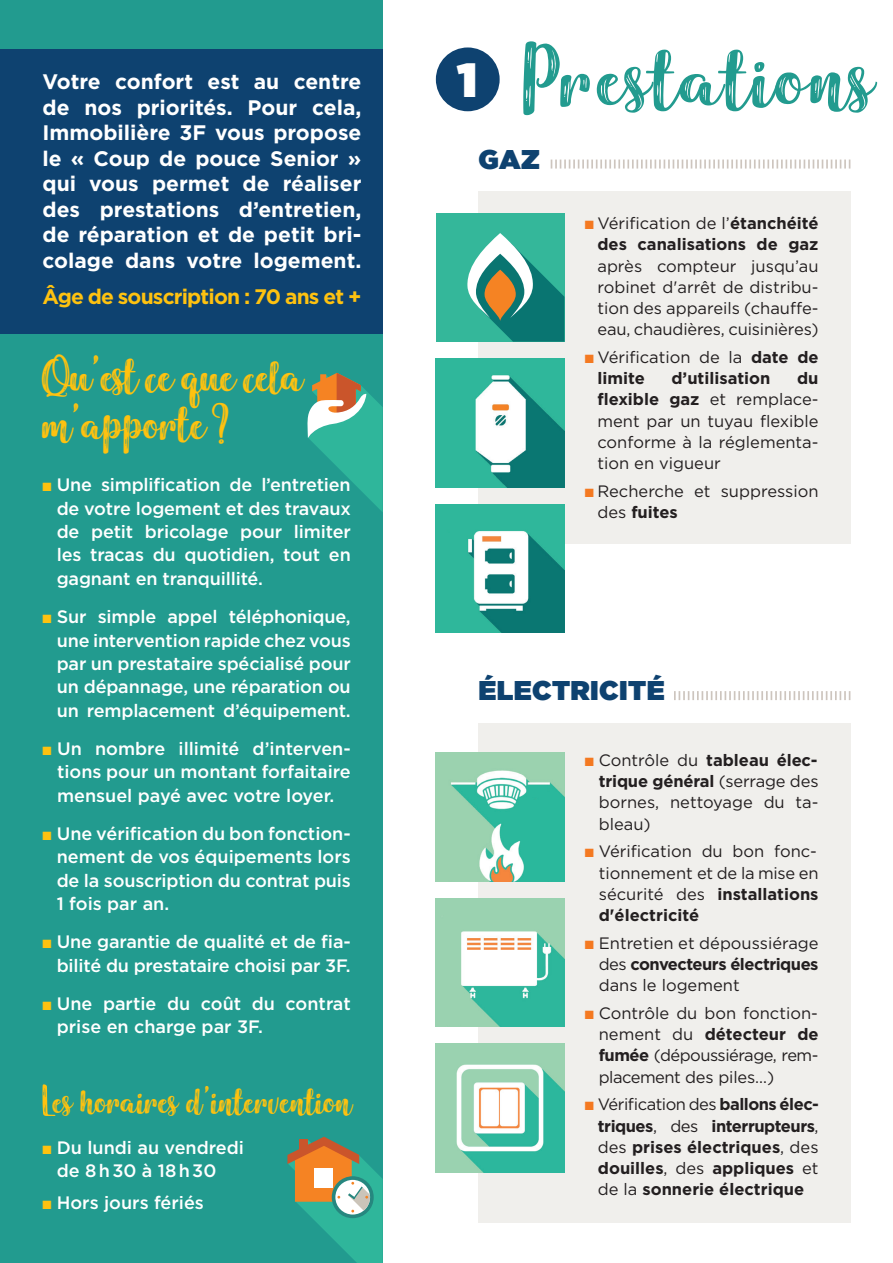
<style>
.page{position:relative;width:893px;height:1263px;background:#fff}
.page>*{position:absolute;margin:0;border:0;box-sizing:border-box;transform-origin:0 0}
.t1{font:72px "Harmonious Calendar";letter-spacing:.04em;color:#229b8f;scale:1.1 1}
.t2{font:42px/48px "Harmonious Calendar";letter-spacing:-.03em;color:#fec210}
.t3{font:31.5px "Harmonious Calendar";color:#fec210}
.t4{font:27px "Gotham Ultra";letter-spacing:.015em;color:#0e4270}
.t5{font:700 21px/25.5px "Gotham";color:#fff;text-align:justify}
.t6{font:700 21px "Gotham";letter-spacing:-.04em;color:#fec210}
.t7{font:500 18px/23.4px "Gotham";letter-spacing:-.01em;color:#fff;text-align:justify}
.t8{font:16.5px/21.3px "Gotham";color:#231f20;text-align:justify}
.t9{font:700 16.5px/21.3px "Gotham";color:#231f20;text-align:right}
.s1{color:#fec210}
.s2{font-family:"Gotham Ultra";font-size:48px;color:#fff}
.s3{color:#f47921}
.s4{font-weight:400}
.s5{font-weight:700}
</style>
<div class="page">
<div style="left:0;top:0;width:383px;height:1263px;background:#229b8f"></div>
<div style="left:0;top:49px;width:383px;height:285px;background:#0e4270"></div>
<div style="left:436px;top:47px;width:64px;height:64px;background:#0e4270;border-radius:50%"></div>
<svg style="left:307px;top:373px;width:76px;height:139px"></svg>
<div style="left:478px;top:191px;width:372px;height:353px;background:#f0efec"></div>
<svg style="left:551px;top:160px;width:299px;height:9px"></svg>
<div style="left:436px;top:213px;width:128px;height:129px;background:#34b79a"></div>
<svg style="left:467px;top:233px;width:97px;height:109px"></svg>
<svg style="left:484px;top:270px;width:32px;height:51px"></svg>
<img style="left:436px;top:359px;width:128px;height:128px">
<div style="left:478px;top:723px;width:372px;height:499px;background:#f0efec"></div>
<svg style="left:674px;top:691px;width:176px;height:9px"></svg>
<img style="left:436px;top:504px;width:128px;height:129px">
<img style="left:436px;top:753px;width:128px;height:128px">
<img style="left:436px;top:898px;width:128px;height:129px">
<img style="left:436px;top:1044px;width:128px;height:128px">
<svg style="left:43px;top:1084px;width:12px;height:32px"></svg>
<svg style="left:287px;top:1137px;width:96px;height:126px"></svg>
<p class="t5" style="left:43px;top:69px;width:320px">Votre confort est au centre</p>
<p class="t5" style="left:43px;top:94px;width:320px">de nos priorités. Pour cela, Immobilière 3F vous propose le « Coup de pouce Senior » qui vous permet de réaliser des prestations d’entretien, de réparation et de petit bri&shy;colage dans votre logement.</p>
<p class="t6" style="left:43px;top:282px;width:320px">Âge de souscription : 70 ans et +</p>
<h2 class="t2" style="left:43px;top:347px;width:263px">Qu’est ce que cela m’apporte?</h2>
<p class="t7" style="left:57px;top:473px;width:296px;text-indent:-14px"><span class="s1">■</span> Une simplification de l’entretien de votre logement et des travaux de petit bricolage pour limiter les tracas du quotidien, tout en gagnant en tranquillité.</p>
<p class="t7" style="left:57px;top:605px;width:296px;text-indent:-14px"><span class="s1">■</span> Sur simple appel téléphonique, une intervention rapide chez vous par un prestataire spécialisé pour un dépannage, une réparation ou un remplacement d’équipement.</p>
<p class="t7" style="left:57px;top:737px;width:295px;text-indent:-15px"><span class="s1">■</span> Un nombre illimité d’interven&shy;tions pour un montant forfaitaire mensuel payé avec votre loyer.</p>
<p class="t7" style="left:57px;top:822px;width:296px;text-indent:-14px"><span class="s1">■</span> Une vérification du bon fonction&shy;nement de vos équipements lors de la souscription du contrat puis 1 fois par an.</p>
<p class="t7" style="left:43px;top:930px;width:310px;text-align:right"><span class="s1">■</span> Une garantie de qualité et de fia&shy;bilité du prestataire choisi par 3F.</p>
<p class="t7" style="left:57px;top:992px;width:296px;text-indent:-14px"><span class="s1">■</span> Une partie du coût du contrat prise en charge par 3F.</p>
<h3 class="t3" style="left:53px;top:1080px;width:301px">es horaires d’intervention</h3>
<p class="t7" style="left:57px;top:1135px;width:189px;text-indent:-14px"><span class="s1">■</span> Du lundi au vendredi de 8 h 30 à 18 h 30</p>
<p class="t7" style="left:43px;top:1191px;width:163px"><span class="s1">■</span> Hors jours fériés</p>
<h1 class="t1" style="left:457px;top:30px;width:381px"><span class="s2">1</span> Prestations</h1>
<h3 class="t4" style="left:479px;top:143px;width:63px">GAZ</h3>
<p class="t9" style="left:585px;top:212px;width:235px"><span class="s3">■</span> <span class="s4">Vérification de l’</span>étanchéité des canalisations de gaz</p>
<p class="t8" style="left:597px;top:255px;width:223px">après compteur jusqu’au robinet d'arrêt de distribu&shy;tion des appareils (chauffe&shy;eau, chaudières, cuisinières)</p>
<p class="t8" style="left:597px;top:346px;width:223px;text-indent:-13px"><span class="s3">■</span> Vérification de la <span class="s5">date de limite</span></p>
<p class="t8" style="left:597px;top:367px;width:223px;text-indent:200px"><span class="s5">du flexible gaz</span> et remplace&shy;ment par un tuyau flexible conforme à la réglementa&shy;tion en vigueur</p>
<p class="t8" style="left:597px;top:480px;width:223px;text-indent:-13px"><span class="s3">■</span> Recherche et suppression des <span class="s5">fuites</span></p>
<p class="t9" style="left:671px;top:368px;width:100px">d’utilisation</p>
<h3 class="t4" style="left:479px;top:675px;width:188px">ÉLECTRICITÉ</h3>
<p class="t8" style="left:599px;top:749px;width:221px;text-indent:-14px"><span class="s3">■</span> Contrôle du <span class="s5">tableau élec&shy;trique général</span> (serrage des bornes, nettoyage du ta&shy;bleau)</p>
<p class="t8" style="left:599px;top:840px;width:221px;text-indent:-14px"><span class="s3">■</span> Vérification du bon fonc&shy;tionnement et de la mise en sécurité des <span class="s5">installations d'électricité</span></p>
<p class="t8" style="left:599px;top:932px;width:221px;text-indent:-14px"><span class="s3">■</span> Entretien et dépoussiérage des <span class="s5">convecteurs électriques </span>dans le logement</p>
<p class="t8" style="left:599px;top:1002px;width:221px;text-indent:-14px"><span class="s3">■</span> Contrôle du bon fonction&shy;nement du <span class="s5">détecteur de fumée</span> (dépoussiérage, rem&shy;placement des piles…)</p>
<p class="t9" style="left:598px;top:1094px;width:223px;text-align:justify;text-indent:-13px"><span class="s3">■</span> <span class="s4">Vérification des</span> ballons élec&shy;triques<span class="s4">, des</span> interrupteurs<span class="s4">, des</span> prises électriques<span class="s4">, des </span>douilles<span class="s4">, des</span> appliques <span class="s4">et de la</span> sonnerie électrique</p>
</div>
